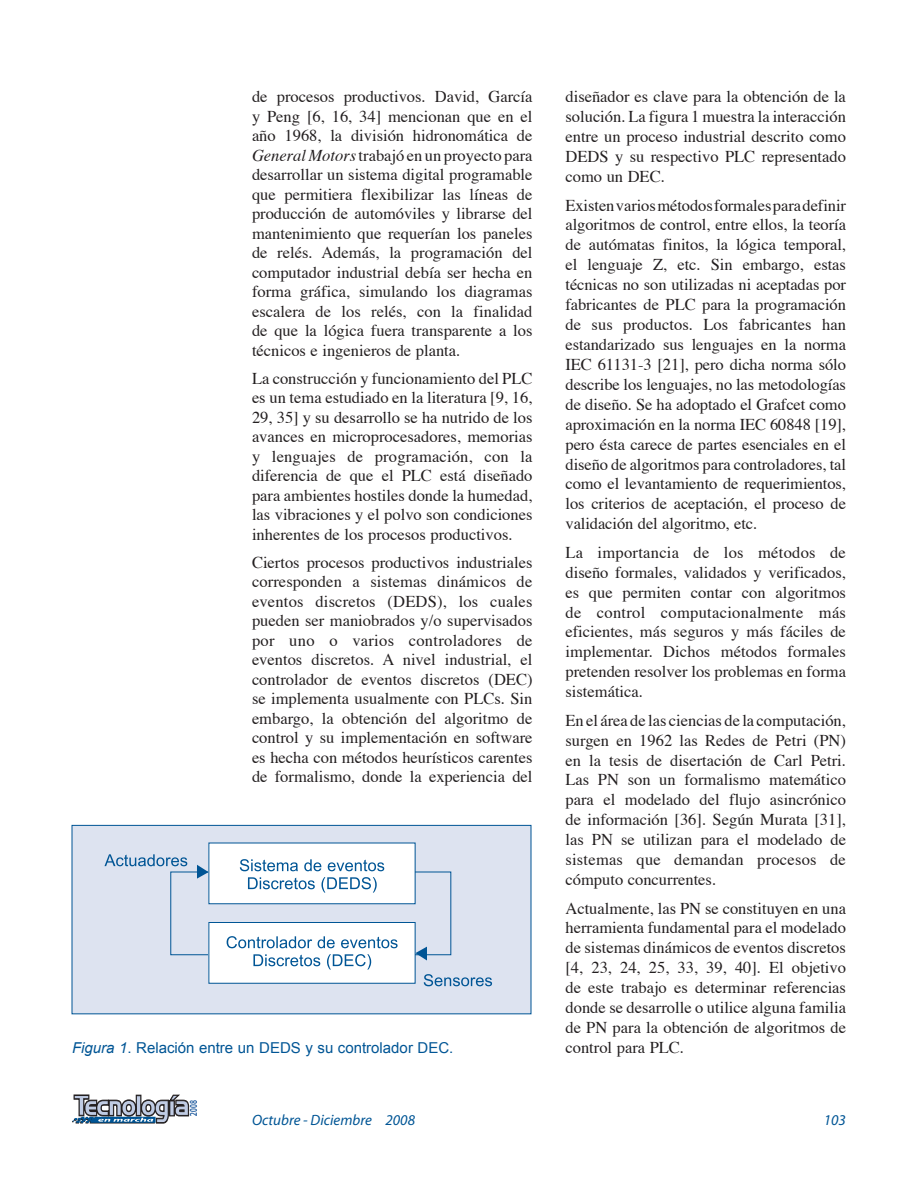
<style>
.page{position:relative;width:918px;height:1188px;background:#fff}
.page>*{position:absolute;margin:0;border:0;box-sizing:border-box;transform-origin:0 0}
.t1{font:16.5px/20px "Times";color:#231f20;text-align:justify}
.t2{font:15px "Arial";color:#005595}
.t3{font:italic 15px "Myriad";color:#005595}
.s1{font-style:italic}
</style>
<div class="page">
<svg style="left:72px;top:1095px;width:125px;height:29px"></svg>
<div style="left:72px;top:825px;width:459px;height:189px;background:#dde3f0"></div>
<div style="left:72px;top:825px;width:459px;height:189px;border:1px solid #005595"></div>
<div style="left:170px;top:872px;width:281px;height:83px;border:1px solid #005595"></div>
<div style="left:209px;top:843px;width:206px;height:61px;background:#fff"></div>
<div style="left:209px;top:922px;width:206px;height:61px;background:#fff"></div>
<div style="left:208px;top:922px;width:208px;height:62px;border:1px solid #005595"></div>
<svg style="left:197px;top:865px;width:11px;height:14px"></svg>
<svg style="left:416px;top:947px;width:11px;height:14px"></svg>
<svg style="left:227px;top:936px;width:171px;height:12px"></svg>
<svg style="left:253px;top:954px;width:118px;height:16px"></svg>
<svg style="left:240px;top:859px;width:144px;height:12px"></svg>
<svg style="left:248px;top:877px;width:129px;height:16px"></svg>
<svg style="left:424px;top:974px;width:68px;height:12px"></svg>
<svg style="left:104px;top:854px;width:83px;height:12px"></svg>
<p class="t1" style="left:252px;top:86px;width:282px;line-height:19.5px">de procesos productivos. David, García y Peng [6, 16, 34] mencionan que en el año 1968, la división hidronomática de <span class="s1">General Motors</span> trabajó en un proyecto para desarrollar un sistema digital programable que permitiera flexibilizar las líneas de producción de automóviles y librarse del mantenimiento que requerían los paneles de relés. Además, la programación del computador industrial debía ser hecha en forma gráfica, simulando los diagramas escalera de los relés, con la finalidad de que la lógica fuera transparente a los técnicos e ingenieros de planta.</p>
<p class="t1" style="left:252px;top:367px;width:282px;line-height:19.5px">La construcción y funcionamiento del PLC es un tema estudiado en la literatura [9, 16, 29, 35] y su desarrollo se ha nutrido de los avances en microprocesadores, memorias y lenguajes de programación, con la diferencia de que el PLC está diseñado para ambientes hostiles donde la humedad, las vibraciones y el polvo son condiciones inherentes de los procesos productivos.</p>
<p class="t1" style="left:252px;top:551px;width:282px;line-height:19.5px">Ciertos procesos productivos industriales corresponden a sistemas dinámicos de eventos discretos (DEDS), los cuales pueden ser maniobrados y/o supervisados por uno o varios controladores de eventos discretos. A nivel industrial, el controlador de eventos discretos (DEC) se implementa usualmente con PLCs. Sin embargo, la obtención del algoritmo de control y su implementación en software es hecha con métodos heurísticos carentes de formalismo, donde la experiencia del</p>
<p class="t1" style="left:566px;top:85px;width:282px">diseñador es clave para la obtención de la solución. La figura 1 muestra la interacción entre un proceso industrial descrito como DEDS y su respectivo PLC representado como un DEC.</p>
<p class="t1" style="left:566px;top:194px;width:282px">Existen varios métodos formales para definir algoritmos de control, entre ellos, la teoría de autómatas finitos, la lógica temporal, el lenguaje Z, etc. Sin embargo, estas técnicas no son utilizadas ni aceptadas por fabricantes de PLC para la programación de sus productos. Los fabricantes han estandarizado sus lenguajes en la norma IEC 61131-3 [21], pero dicha norma sólo describe los lenguajes, no las metodologías de diseño. Se ha adoptado el Grafcet como aproximación en la norma IEC 60848 [19], pero ésta carece de partes esenciales en el diseño de algoritmos para controladores, tal como el levantamiento de requerimientos, los criterios de aceptación, el proceso de validación del algoritmo, etc.</p>
<p class="t1" style="left:566px;top:541px;width:282px">La importancia de los métodos de diseño formales, validados y verificados, es que permiten contar con algoritmos de control computacionalmente más eficientes, más seguros y más fáciles de implementar. Dichos métodos formales pretenden resolver los problemas en forma sistemática.</p>
<p class="t1" style="left:566px;top:709px;width:282px">En el área de las ciencias de la computación, surgen en 1962 las Redes de Petri (PN) en la tesis de disertación de Carl Petri.<br>Las PN son un formalismo matemático para el modelado del flujo asincrónico de información [36]. Según Murata [31], las PN se utilizan para el modelado de sistemas que demandan procesos de cómputo concurrentes.</p>
<p class="t1" style="left:566px;top:897px;width:282px">Actualmente, las PN se constituyen en una herramienta fundamental para el modelado de sistemas dinámicos de eventos discretos [4, 23, 24, 25, 33, 39, 40]. El objetivo de este trabajo es determinar referencias donde se desarrolle o utilice alguna familia de PN para la obtención de algoritmos de</p>
<p class="t2" style="left:72px;top:1038px;width:383px"><span class="s1">Figura 1</span>. Relación entre un DEDS y su controlador DEC.</p>
<p class="t1" style="left:566px;top:1036px;width:120px">control para PLC.</p>
<p class="t3" style="left:252px;top:1113px;width:165px">Octubre - Diciembre 2008</p>
<p class="t3" style="left:824px;top:1113px;width:24px">103</p>
</div>
